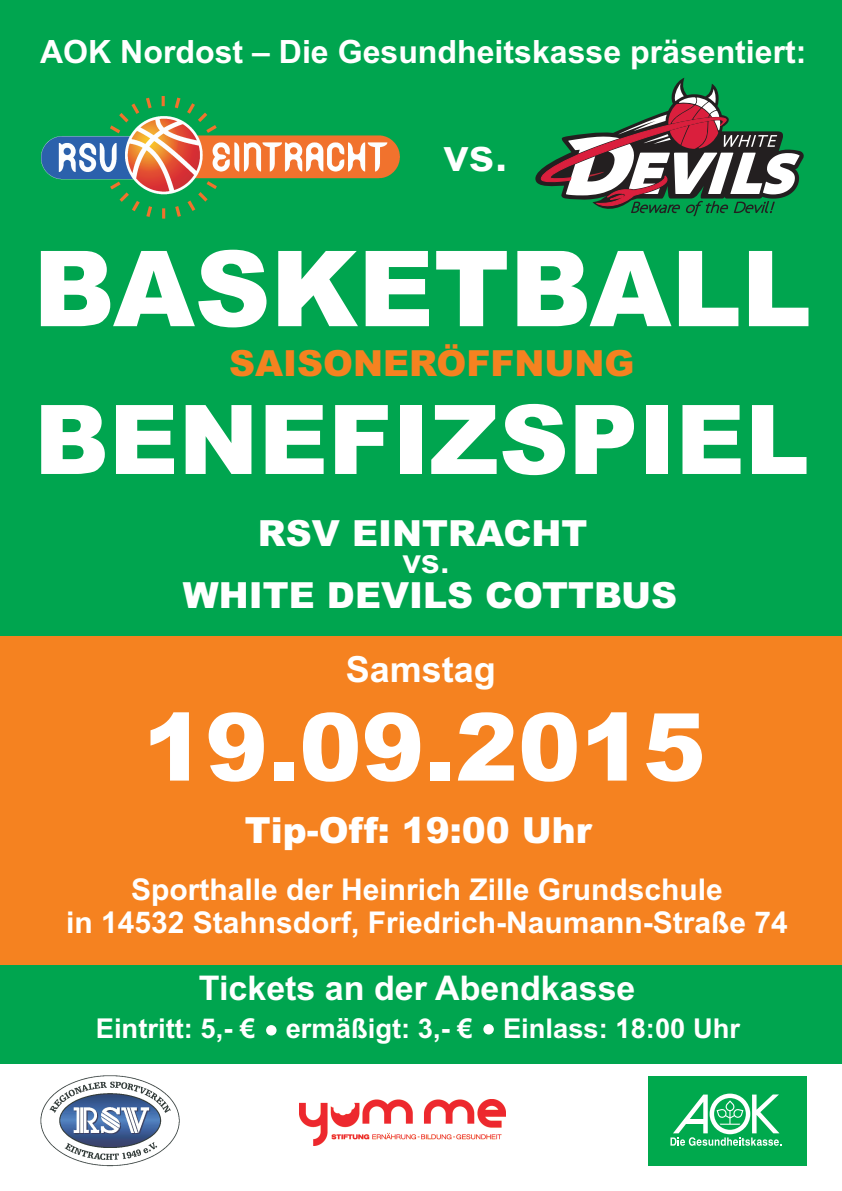
<style>
.page{position:relative;width:842px;height:1191px;background:#fff}
.page>*{position:absolute;margin:0;border:0;box-sizing:border-box;transform-origin:0 0}
.t1{font:900 105px "Arial";color:#fff}
.t2{font:900 96.2px "Arial";color:#fff}
.t3{font:900 93.8px "Arial";color:#fff}
.t4{font:700 46.1px "Arial";color:#fff}
.t5{font:900 36px "Arial";color:#fff}
.t6{font:900 36px "Arial";color:#f58220}
.t7{font:700 36px "Arial";color:#fff}
.t8{font:700 34px "Arial";color:#fff}
.t9{font:700 32.1px "Arial";color:#fff}
.t10{font:700 30px/33.5px "Arial";color:#fff;text-align:center}
.t11{font:700 27.3px "Arial";color:#fff}
</style>
<div class="page">
<div style="left:0;top:0;width:842px;height:667px;background:#00a54f"></div>
<div style="left:0;top:636px;width:842px;height:329px;background:#f58220"></div>
<img style="left:300px;top:1099px;width:206px;height:47px">
<div style="left:648px;top:1077px;width:159px;height:89px;background:#00a94d"></div>
<svg style="left:670px;top:1093px;width:111px;height:52px"></svg>
<div style="left:0;top:965px;width:842px;height:98px;background:#00a54f"></div>
<img style="left:41px;top:96px;width:358px;height:122px">
<img style="left:40px;top:1075px;width:140px;height:92px">
<svg style="left:535px;top:78px;width:269px;height:138px"></svg>
<div style="left:266px;top:1025px;width:11px;height:10px;background:#fff;border-radius:50%"></div>
<div style="left:483px;top:1024px;width:11px;height:10px;background:#fff;border-radius:50%"></div>
<p class="t9" style="left:40px;top:40px;width:768px">AOK Nordost – Die Gesundheitskasse präsentiert:</p>
<h3 class="t4" style="left:443px;top:137px;width:66px">vs.</h3>
<h1 class="t1" style="left:33px;top:251px;width:780px">BASKETBALL</h1>
<p class="t6" style="left:229px;top:350px;width:407px">SAISONERÖFFNUNG</p>
<h2 class="t2" style="left:34px;top:405px;width:776px">BENEFIZSPIEL</h2>
<p class="t5" style="left:258px;top:520px;width:331px">RSV EINTRACHT</p>
<p class="t8" style="left:402px;top:548px;width:49px">vs.</p>
<p class="t5" style="left:183px;top:582px;width:496px">WHITE DEVILS COTTBUS</p>
<p class="t7" style="left:346px;top:656px;width:152px">Samstag</p>
<h3 class="t3" style="left:143px;top:713px;width:564px">19.09.2015</h3>
<p class="t5" style="left:245px;top:817px;width:348px">Tip-Off: 19:00 Uhr</p>
<p class="t10" style="left:66px;top:875px;width:723px">Sporthalle der Heinrich Zille Grundschule<br>in 14532 Stahnsdorf, Friedrich-Naumann-Straße 74</p>
<p class="t8" style="left:199px;top:975px;width:438px">Tickets an der Abendkasse</p>
<p class="t11" style="left:96px;top:1018px;width:646px">Eintritt: 5,- € ermäßigt: 3,- € Einlass: 18:00 Uhr</p>
</div>
